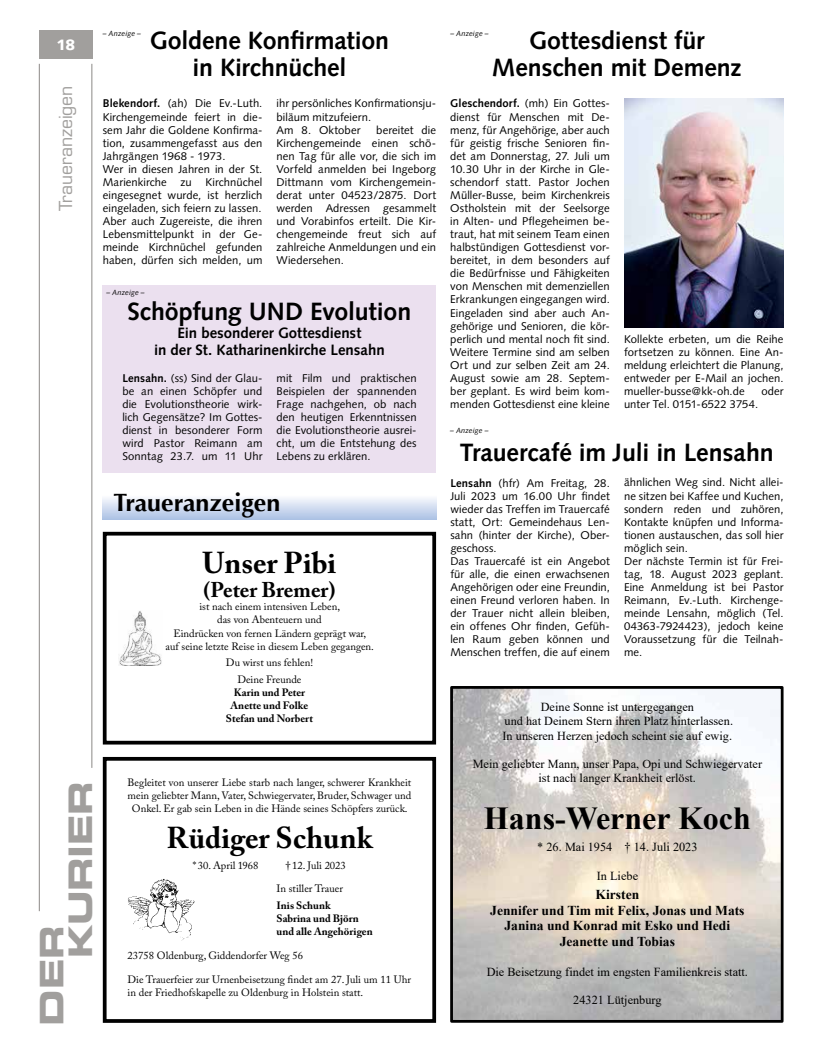
<style>
.page{position:relative;width:819px;height:1053px;background:#fff}
.page>*{position:absolute;margin:0;border:0;box-sizing:border-box;transform-origin:0 0}
.t1{font:32.5px/28.9px "Eurostile LT Std Bold Ex 2";letter-spacing:-.01em;color:#a19f9d}
.t2{font:700 32px "Times New Roman";color:#000}
.t3{font:700 30px "Adobe Caslon Pro";color:#000}
.t4{font:700 25px/27.5px "Syntax LT Std";letter-spacing:-.005em;color:#000;text-align:center}
.t5{font:700 25px "Optima";color:#000}
.t6{font:700 21.25px "Adobe Caslon Pro";color:#000}
.t7{font:17.5px "Eurostile LT Std";color:#a19f9d}
.t8{font:700 15px/17.5px "Syntax LT Std";color:#000;text-align:center}
.t9{font:900 15px "Syntax LT Std";color:#fff}
.t10{font:700 13.62px/15.6px "Times New Roman";color:#000;text-align:center}
.t11{font:12.25px/14.1px "Times New Roman";color:#000;text-align:center}
.t12{font:11.25px/13px "Syntax";letter-spacing:.005em;color:#000;text-align:justify}
.t13{font:10.62px/13.1px "Adobe Caslon Pro";color:#000;text-align:center}
.t14{font:700 10.62px/13.1px "Adobe Caslon Pro";color:#000}
.t15{font:italic 7.5px "Syntax LT Std";letter-spacing:.01em;color:#000}
.s1{font-weight:700}
</style>
<div class="page">
<div style="left:103px;top:285px;width:333px;height:188px;background:#ebe0ef"></div>
<hr style="left:39px;top:64px;width:1px;height:847px;background:#8c8986">
<hr style="left:92px;top:64px;width:1px;height:703px;background:#8c8986">
<div style="left:39px;top:30px;width:53px;height:29px;background:#a19f9d"></div>
<div style="left:103px;top:756px;width:333px;height:266px;border:4px solid #000"></div>
<img style="left:128px;top:879px;width:67px;height:62px">
<img style="left:454px;top:690px;width:325px;height:328px">
<div style="left:450px;top:686px;width:333px;height:336px;border:3px solid #000"></div>
<div style="left:103px;top:531px;width:333px;height:213px;border:4px solid #000"></div>
<img style="left:119px;top:611px;width:43px;height:54px">
<svg style="left:103px;top:498px;width:333px;height:21px;background:#d0dbf0"></svg>
<img style="left:624px;top:98px;width:159px;height:229px">
<p class="t9" style="left:56px;top:36px;width:20px">18</p>
<p class="t7" style="left:55px;top:211px;width:127px;rotate:-90deg">Traueranzeigen</p>
<p class="t4" style="left:150px;top:27px;width:241px">Goldene Konfirmation in Kirchnüchel</p>
<p class="t12" style="left:103px;top:97px;width:161px;text-align:left"><span class="s1">Blekendorf.</span> (ah) Die Ev.-Luth.<br>Kirchengemeinde feiert in die&shy;sem Jahr die Goldene Konfirma&shy;tion, zusammengefasst aus den<br>Jahrgängen 1968 - 1973.<br>Wer in diesen Jahren in der St.<br>Marienkirche zu Kirchnüchel eingesegnet wurde, ist herzlich eingeladen, sich feiern zu lassen.<br>Aber auch Zugereiste, die ihren<br>Lebensmittelpunkt in der Ge&shy;meinde Kirchnüchel gefunden haben, dürfen sich melden, um</p>
<p class="t12" style="left:276px;top:97px;width:161px;text-align:left">ihr persönliches Konfirmationsju&shy;biläum mitzufeiern.<br>Am 8. Oktober</p>
<p class="t15" style="left:103px;top:29px;width:40px">– Anzeige –</p>
<p class="t12" style="left:276px;top:123px;width:161px;text-indent:100px">bereitet die Kirchengemeinde einen schö&shy;nen Tag für alle vor, die sich im Vorfeld anmelden bei Ingeborg Dittmann vom Kirchengemein&shy;derat unter 04523/2875. Dort werden Adressen gesammelt und Vorabinfos erteilt. Die Kir&shy;chengemeinde freut sich auf zahlreiche Anmeldungen und ein Wiedersehen.</p>
<p class="t15" style="left:106px;top:287px;width:40px">– Anzeige –</p>
<p class="t4" style="left:127px;top:298px;width:285px">Schöpfung UND Evolution</p>
<p class="t8" style="left:154px;top:324px;width:232px">Ein besonderer Gottesdienst<br>in der St. Katharinenkirche Lensahn</p>
<p class="t12" style="left:122px;top:371px;width:141px"><span class="s1">Lensahn.</span> (ss) Sind der Glau&shy;be an einen Schöpfer und die Evolutionstheorie wirk&shy;lich Gegensätze? Im Gottes&shy;dienst in besonderer Form wird Pastor Reimann am Sonntag 23.7. um 11 Uhr</p>
<p class="t12" style="left:276px;top:371px;width:141px">mit Film und praktischen Beispielen der spannenden Frage nachgehen, ob nach den heutigen Erkenntnissen die Evolutionstheorie ausrei&shy;cht, um die Entstehung des Lebens zu erklären.</p>
<p class="t5" style="left:113px;top:488px;width:168px">Traueranzeigen</p>
<p class="t3" style="left:202px;top:545px;width:135px">Unser Pibi</p>
<p class="t6" style="left:203px;top:577px;width:133px">(Peter Bremer)</p>
<p class="t13" style="left:166px;top:600px;width:210px">ist nach einem intensiven Leben,<br>das von Abenteuern und<br>Eindrücken von fernen Ländern geprägt war, auf seine letzte Reise in diesem Leben gegangen.</p>
<p class="t13" style="left:226px;top:654px;width:89px;line-height:16.6px">Du wirst uns fehlen!<br>Deine Freunde</p>
<p class="t14" style="left:226px;top:686px;width:88px;text-align:center">Karin und Peter<br>Anette und Folke<br>Stefan und Norbert</p>
<p class="t1" style="left:37px;top:958px;width:179px;text-indent:-67px;rotate:-90deg">Der<br>Kurier</p>
<p class="t13" style="left:128px;top:775px;width:285px">Begleitet von unserer Liebe starb nach langer, schwerer Krankheit mein geliebter Mann, Vater, Schwiegervater, Bruder, Schwager und<br>Onkel. Er gab sein Leben in die Hände seines Schöpfers zurück.</p>
<p class="t3" style="left:166px;top:820px;width:207px">Rüdiger Schunk</p>
<p class="t13" style="left:193px;top:858px;width:67px">* 30. April 1968</p>
<p class="t13" style="left:285px;top:858px;width:62px">† 12. Juli 2023</p>
<p class="t13" style="left:276px;top:880px;width:68px;line-height:16.6px;text-align:left">In stiller Trauer<br><span class="s1">Inis Schunk</span></p>
<p class="t14" style="left:276px;top:911px;width:98px">Sabrina und Björn und alle Angehörigen</p>
<p class="t13" style="left:128px;top:948px;width:177px">23758 Oldenburg, Giddendorfer Weg 56</p>
<p class="t13" style="left:128px;top:972px;width:285px;text-align:left">Die Trauerfeier zur Urnenbeisetzung findet am 27. Juli um 11 Uhr in der Friedhofskapelle zu Oldenburg in Holstein statt.</p>
<p class="t4" style="left:492px;top:27px;width:251px">Gottesdienst für<br>Menschen mit Demenz</p>
<p class="t12" style="left:450px;top:97px;width:161px"><span class="s1">Gleschendorf.</span> (mh) Ein Gottes&shy;dienst für Menschen mit De&shy;menz, für Angehörige, aber auch für geistig frische Senioren fin&shy;det am Donnerstag, 27. Juli um 10.30 Uhr in der Kirche in Gle&shy;schendorf statt. Pastor Jochen Müller-Busse, beim Kirchenkreis Ostholstein mit der Seelsorge in Alten- und Pflegeheimen be&shy;traut, hat mit seinem Team einen halbstündigen Gottesdienst vor&shy;bereitet, in dem besonders auf die Bedürfnisse und Fähigkeiten von Menschen mit demenziellen Erkrankungen eingegangen wird.<br>Eingeladen sind aber auch An&shy;gehörige und Senioren, die kör&shy;perlich und mental noch fit sind.<br>Weitere Termine sind am selben Ort und zur selben Zeit am 24.<br>August sowie am 28. Septem&shy;ber geplant. Es wird beim kom&shy;menden Gottesdienst eine kleine</p>
<p class="t15" style="left:450px;top:29px;width:40px">– Anzeige –</p>
<p class="t12" style="left:624px;top:332px;width:161px">Kollekte erbeten, um die Reihe fortsetzen zu können. Eine An&shy;meldung erleichtert die Planung, entweder per E-Mail an jochen. mueller-busse@kk-oh.de</p>
<p class="t12" style="left:761px;top:384px;width:24px">oder</p>
<p class="t12" style="left:624px;top:397px;width:136px">unter Tel. 0151-6522 3754.</p>
<p class="t4" style="left:460px;top:438px;width:315px">Trauercafé im Juli in Lensahn</p>
<p class="t12" style="left:450px;top:476px;width:161px;text-align:left"><span class="s1">Lensahn</span> (hfr) Am Freitag, 28.<br>Juli 2023 um 16.00 Uhr findet wieder das Treffen im Trauercafé statt, Ort: Gemeindehaus Len&shy;sahn (hinter der Kirche), Ober&shy;geschoss.<br>Das Trauercafé ist ein Angebot für alle, die einen erwachsenen<br>Angehörigen oder eine Freundin, einen Freund verloren haben. In der Trauer nicht allein bleiben, ein offenes Ohr finden, Gefüh&shy;len Raum geben können und<br>Menschen treffen, die auf einem</p>
<p class="t12" style="left:624px;top:476px;width:161px;text-align:left">ähnlichen Weg sind. Nicht allei&shy;ne sitzen bei Kaffee und Kuchen, sondern reden und zuhören,<br>Kontakte knüpfen und Informa&shy;tionen austauschen, das soll hier möglich sein.<br>Der nächste Termin ist für Frei&shy;tag, 18. August 2023 geplant.<br>Eine Anmeldung ist bei Pastor<br>Reimann, Ev.-Luth. Kirchenge&shy;meinde Lensahn, möglich (Tel.<br>04363-7924423), jedoch keine<br>Voraussetzung für die Teilnah&shy;me.</p>
<p class="t15" style="left:450px;top:426px;width:40px">– Anzeige –</p>
<p class="t11" style="left:502px;top:699px;width:232px">Deine Sonne ist untergegangen<br>und hat Deinem Stern ihren Platz hinterlassen.<br>In unseren Herzen jedoch scheint sie auf ewig.</p>
<p class="t11" style="left:472px;top:756px;width:291px">Mein geliebter Mann, unser Papa, Opi und Schwiegervater ist nach langer Krankheit erlöst.</p>
<p class="t2" style="left:484px;top:794px;width:268px">Hans-Werner Koch</p>
<p class="t11" style="left:537px;top:839px;width:162px">* 26. Mai 1954 † 14. Juli 2023</p>
<p class="t11" style="left:596px;top:867px;width:43px">In Liebe</p>
<p class="t10" style="left:490px;top:886px;width:256px">Kirsten<br>Jennifer und Tim mit Felix, Jonas und Mats<br>Janina und Konrad mit Esko und Hedi<br>Jeanette und Tobias</p>
<p class="t11" style="left:486px;top:964px;width:263px">Die Beisetzung findet im engsten Familienkreis statt.</p>
<p class="t11" style="left:573px;top:992px;width:90px">24321 Lütjenburg</p>
</div>
